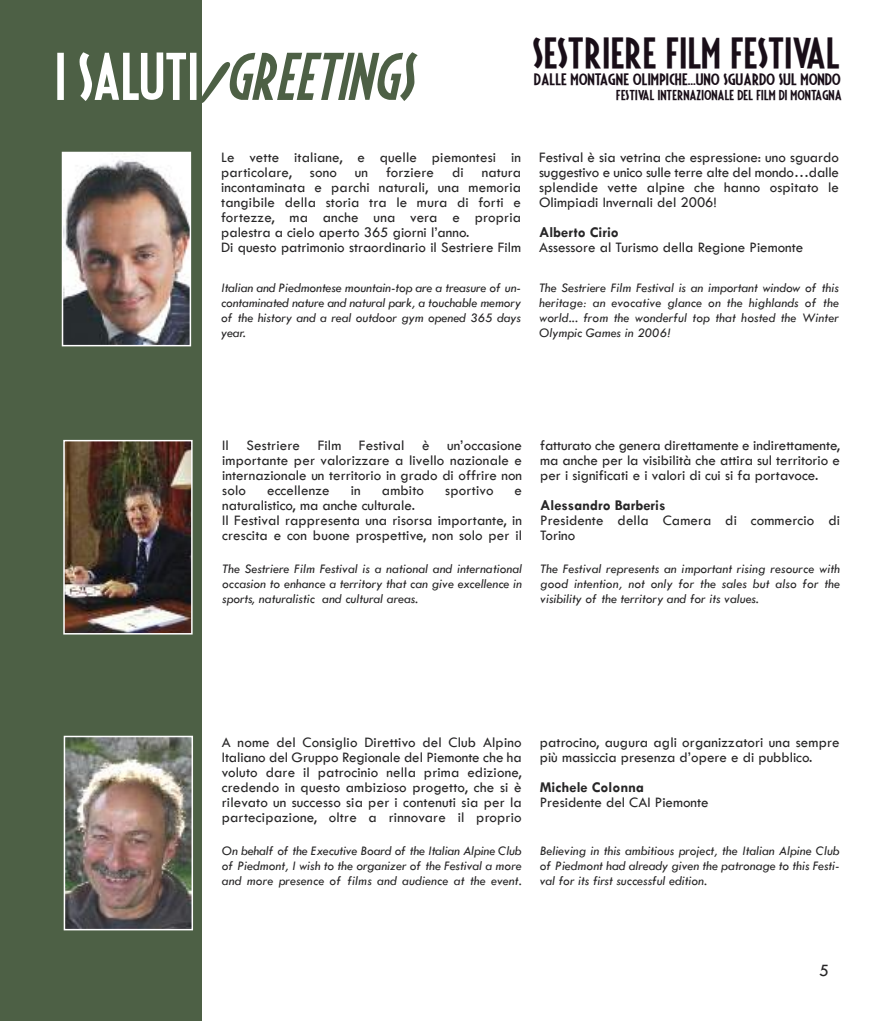
<style>
.page{position:relative;width:893px;height:1021px;background:#fff}
.page>*{position:absolute;margin:0;border:0;box-sizing:border-box;transform-origin:0 0}
.t1{font:italic 53.4px "Fiesta";color:#4d6045}
.t2{font:34.35px "Fiesta";color:#190e18;scale:1.13 1}
.t3{font:18px "Tw Cen";color:#272627}
.t4{font:15px/15px "Tw Cen";letter-spacing:.01em;color:#272627}
.t5{font:700 15px "Tw Cen";color:#272627}
.t6{font:italic 13.5px/15px "Tw Cen";color:#272627;text-align:justify}
.t7{font:13.05px "Fiesta";color:#190e18;scale:1.24 1}
.t8{font:11.4px "Fiesta";color:#190e18;scale:1.19 1}
.s1{font-style:normal;color:#fff}
.s2{font-family:"Forte"}
</style>
<div class="page">
<div style="left:0;top:0;width:201px;height:1020px;background:#4d6045"></div>
<img style="left:66px;top:443px;width:124px;height:188px">
<div style="left:63px;top:440px;width:130px;height:194px;border:2px solid #fff"></div>
<img style="left:67px;top:738px;width:123px;height:189px">
<div style="left:64px;top:735px;width:129px;height:195px;border:2px solid #fff"></div>
<img style="left:65px;top:155px;width:123px;height:188px">
<div style="left:62px;top:152px;width:129px;height:194px;border:2px solid #fff"></div>
<h1 class="t1" style="left:54px;top:51px;width:370px"><span class="s1">I S A L U T I</span> <span class="s2">/</span>GREETINGS</h1>
<h2 class="t2" style="left:532px;top:37px;width:273px">SESTRIERE FILM FESTIVAL</h2>
<p class="t7" style="left:534px;top:73px;width:249px">DALLE MONTAGNE OLIMPICHE...UNO SGUARDO SUL MONDO</p>
<p class="t8" style="left:616px;top:90px;width:191px">FESTIVAL INTERNAZIONALE DEL FILM DI MONTAGNA</p>
<p class="t4" style="left:221px;top:150px;width:301px">Le vette italiane, e quelle piemontesi in particolare, sono un forziere di natura incontaminata e parchi naturali, una memoria tangibile della storia tra le mura di forti e fortezze, ma anche una vera e propria palestra a cielo aperto 365 giorni l’anno.<br>Di questo patrimonio straordinario il Sestriere Film</p>
<p class="t4" style="left:539px;top:150px;width:301px;text-align:justify">Festival è sia vetrina che espressione: uno sguardo suggestivo e unico sulle terre alte del mondo…dalle splendide vette alpine che hanno ospitato le Olimpiadi Invernali del 2006!</p>
<p class="t5" style="left:539px;top:224px;width:81px">Alberto Cirio</p>
<p class="t4" style="left:539px;top:240px;width:266px">Assessore al Turismo della Regione Piemonte</p>
<p class="t6" style="left:221px;top:280px;width:301px">Italian and Piedmontese mountain-top are a treasure of un&shy;contaminated nature and natural park, a touchable memory of the history and a real outdoor gym opened 365 days year.</p>
<p class="t6" style="left:539px;top:280px;width:301px">The Sestriere Film Festival is an important window of this heritage: an evocative glance on the highlands of the world... from the wonderful top that hosted the Winter Olympic Games in 2006!</p>
<p class="t4" style="left:222px;top:437px;width:301px;text-align:justify">Il Sestriere Film Festival è un’occasione importante per valorizzare a livello nazionale e internazionale un territorio in grado di offrire non solo</p>
<p class="t4" style="left:267px;top:482px;width:64px">eccellenze</p>
<p class="t4" style="left:351px;top:482px;width:12px">in</p>
<p class="t4" style="left:382px;top:482px;width:44px">ambito</p>
<p class="t4" style="left:445px;top:482px;width:50px">sportivo</p>
<p class="t4" style="left:515px;top:482px;width:9px">e</p>
<p class="t4" style="left:222px;top:497px;width:301px">naturalistico, ma anche culturale.<br>Il Festival rappresenta una risorsa importante, in crescita e con buone prospettive, non solo per il</p>
<p class="t4" style="left:540px;top:437px;width:301px;text-align:justify">fatturato che genera direttamente e indirettamente, ma anche per la visibilità che attira sul territorio e per i significati e i valori di cui si fa portavoce.</p>
<p class="t5" style="left:540px;top:497px;width:127px">Alessandro Barberis</p>
<p class="t4" style="left:540px;top:512px;width:301px">Presidente della Camera di commercio di<br>Torino</p>
<p class="t6" style="left:222px;top:561px;width:301px">The Sestriere Film Festival is a national and international occasion to enhance a territory that can give excellence in sports, naturalistic and cultural areas.</p>
<p class="t6" style="left:540px;top:561px;width:301px">The Festival represents an important rising resource with good intention, not only for the sales but also for the visibility of the territory and for its values.</p>
<p class="t4" style="left:222px;top:734px;width:301px;text-align:justify">A nome del Consiglio Direttivo del Club Alpino Italiano del Gruppo Regionale del Piemonte che ha voluto dare il patrocinio nella prima edizione, credendo in questo ambizioso progetto, che si è rilevato un successo sia per i contenuti sia per la partecipazione, oltre a rinnovare il proprio</p>
<p class="t4" style="left:540px;top:734px;width:301px">patrocino, augura agli organizzatori una sempre più massiccia presenza d’opere e di pubblico.</p>
<p class="t5" style="left:540px;top:778px;width:106px">Michele Colonna</p>
<p class="t4" style="left:540px;top:794px;width:171px">Presidente del CAI Piemonte</p>
<p class="t6" style="left:222px;top:843px;width:301px">On behalf of the Executive Board of the Italian Alpine Club of Piedmont, I wish to the organizer of the Festival a more and more presence of films and audience at the event.</p>
<p class="t6" style="left:540px;top:843px;width:301px">Believing in this ambitious project, the Italian Alpine Club of Piedmont had already given the patronage to this Festi&shy;val for its first successful edition.</p>
<p class="t3" style="left:819px;top:961px;width:11px">5</p>
</div>
